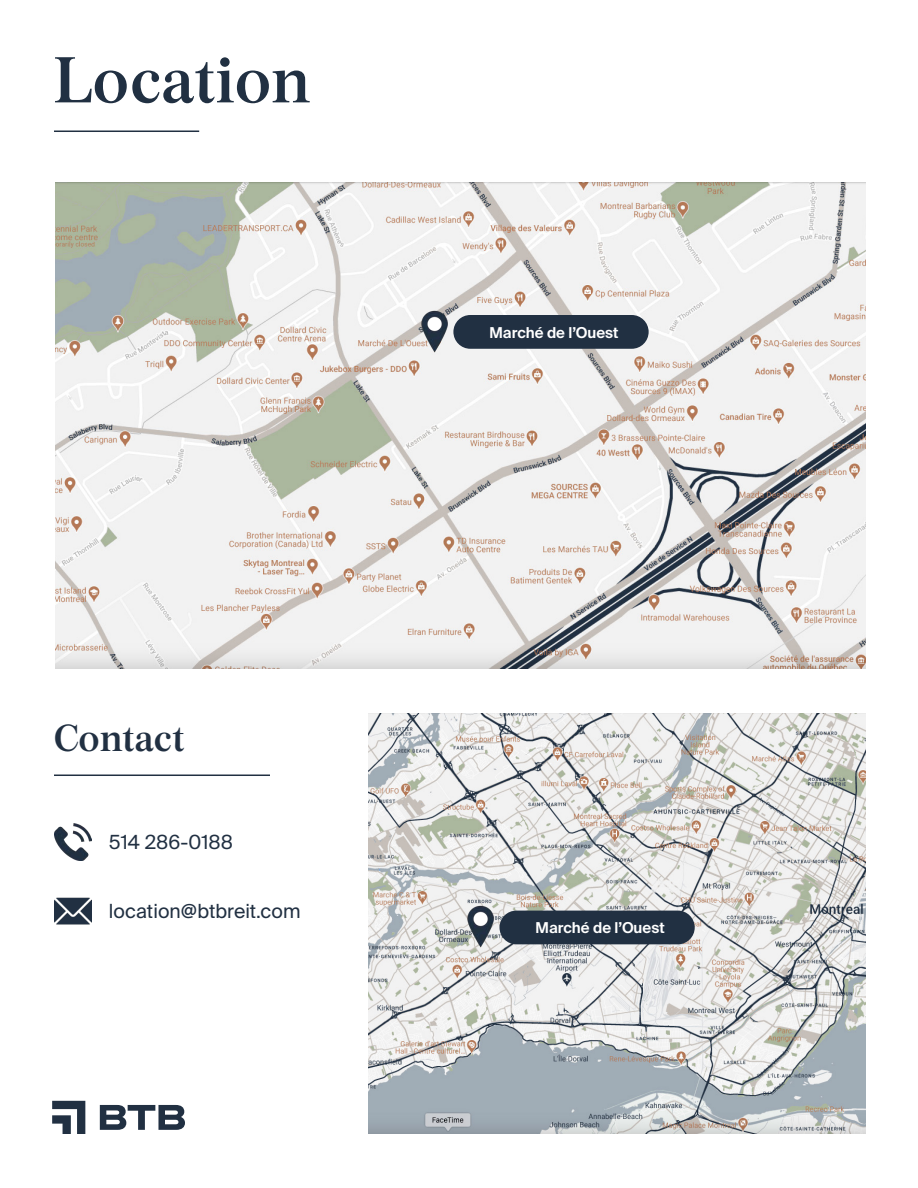
<style>
.page{position:relative;width:918px;height:1188px;background:#fff}
.page>*{position:absolute;margin:0;border:0;box-sizing:border-box;transform-origin:0 0}
.t1{font:600 64.5px "Burgess Pro";letter-spacing:.01em;color:#213042}
.t2{font:600 37.5px "Burgess Pro";letter-spacing:.005em;color:#213042}
.t3{font:19.5px "Suisse Intl";color:#213042}
.t4{font:600 15px "Suisse Intl";color:#fff}
</style>
<div class="page">
<hr style="left:54px;top:131px;width:145px;height:1px;background:#213042">
<svg style="left:52px;top:1101px;width:33px;height:33px"></svg>
<svg style="left:100px;top:1105px;width:85px;height:25px"></svg>
<hr style="left:54px;top:775px;width:216px;height:1px;background:#213042">
<img style="left:54px;top:897px;width:38px;height:28px">
<img style="left:54px;top:823px;width:38px;height:37px">
<img style="left:55px;top:182px;width:810px;height:486px">
<img style="left:369px;top:714px;width:496px;height:420px">
<img style="left:418px;top:306px;width:32px;height:48px">
<div style="left:453px;top:315px;width:196px;height:34px;background:#213042;border-radius:17px"></div>
<img style="left:464px;top:901px;width:32px;height:48px">
<div style="left:500px;top:911px;width:195px;height:33px;background:#213042;border-radius:17px"></div>
<p class="t1" style="left:54px;top:40px;width:258px">Location</p>
<p class="t2" style="left:54px;top:715px;width:132px">Contact</p>
<p class="t3" style="left:109px;top:831px;width:126px">514 286-0188</p>
<p class="t3" style="left:109px;top:900px;width:193px">location@btbreit.com</p>
<p class="t4" style="left:489px;top:324px;width:131px">Marché de l’Ouest</p>
<p class="t4" style="left:536px;top:919px;width:131px">Marché de l’Ouest</p>
</div>
